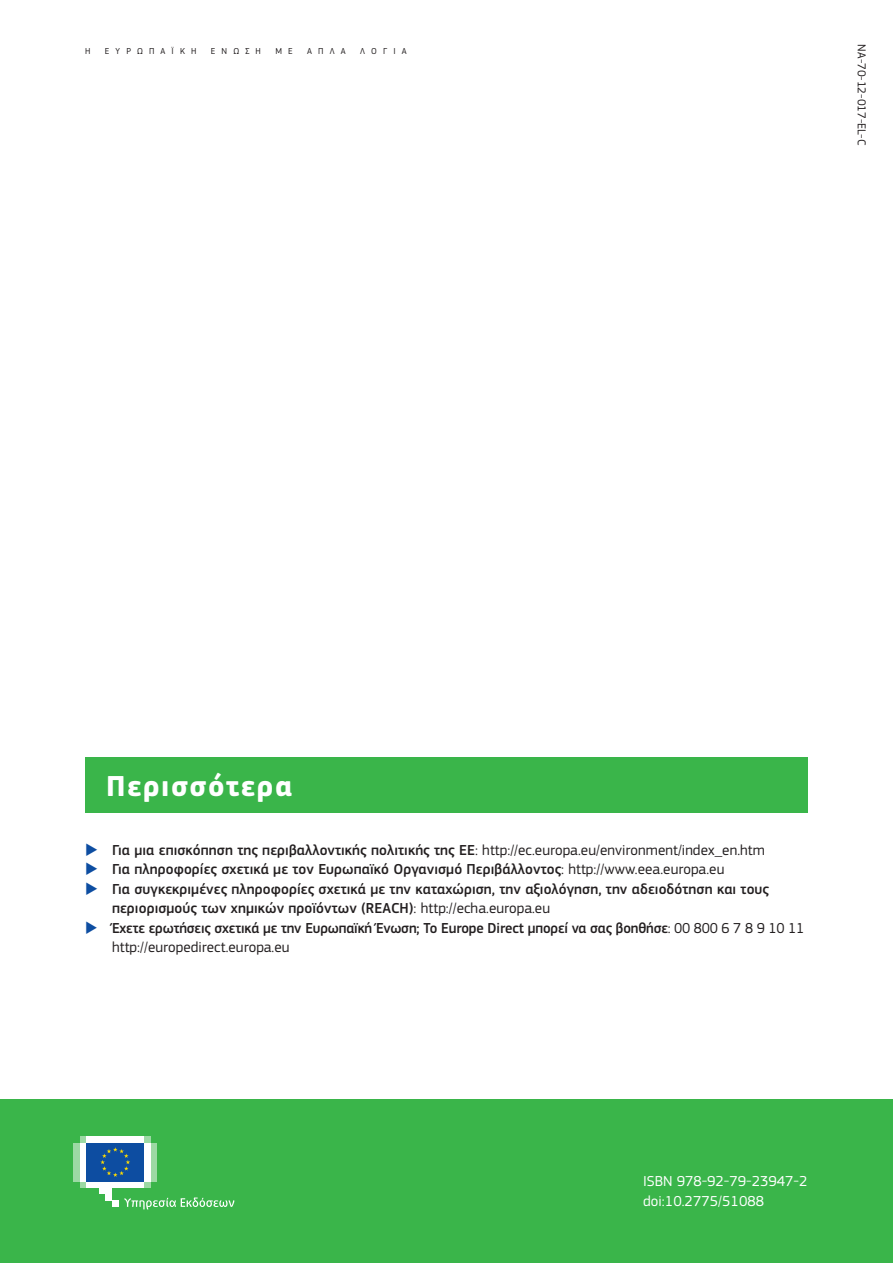
<style>
.page{position:relative;width:893px;height:1263px;background:#fff}
.page>*{position:absolute;margin:0;border:0;box-sizing:border-box;transform-origin:0 0}
.Heading01_neg{font:700 30px "EC Square Sans Pro";letter-spacing:.05em;color:#fff}
.t1{font:500 15px/19.5px "EC Square Sans Pro";letter-spacing:.005em;color:#231f20}
.BodyText{font:15px/19.5px "EC Square Sans Pro";color:#fff}
.t2{font:12px "EC Square Sans Pro";color:#231f20}
.t3{font:9px "EC Square Sans Pro";letter-spacing:.68em;color:#231f20}
.s1{font-weight:400}
</style>
<div class="page">
<div style="left:85px;top:757px;width:723px;height:55px;background:#3ab54a"></div>
<div style="left:0;top:1099px;width:893px;height:164px;background:#3ab54a"></div>
<div style="left:80px;top:1181px;width:70px;height:7px;background:#9cd9a4"></div>
<div style="left:80px;top:1136px;width:70px;height:7px;background:#9cd9a4"></div>
<div style="left:86px;top:1136px;width:58px;height:7px;background:#fff"></div>
<div style="left:86px;top:1181px;width:58px;height:7px;background:#fff"></div>
<div style="left:144px;top:1143px;width:6px;height:38px;background:#fff"></div>
<div style="left:150px;top:1143px;width:7px;height:38px;background:#9cd9a4"></div>
<div style="left:80px;top:1143px;width:6px;height:38px;background:#fff"></div>
<div style="left:74px;top:1143px;width:6px;height:38px;background:#9cd9a4"></div>
<div style="left:99px;top:1181px;width:13px;height:13px;background:#fff"></div>
<div style="left:106px;top:1181px;width:6px;height:19px;background:#fff"></div>
<div style="left:112px;top:1200px;width:6px;height:7px;background:#fff"></div>
<div style="left:86px;top:1143px;width:58px;height:38px;background:#0d4da1"></div>
<svg style="left:100px;top:1147px;width:30px;height:30px"></svg>
<svg style="left:124px;top:1197px;width:110px;height:12px"></svg>
<p class="t3" style="left:85px;top:45px;width:7px">Η</p>
<p class="t3" style="left:105px;top:45px;width:93px">ΕΥΡΩΠΑΪΚΗ</p>
<p class="t3" style="left:211px;top:45px;width:51px">ΕΝΩΣΗ</p>
<p class="t3" style="left:275px;top:45px;width:19px">Μ Ε</p>
<p class="t3" style="left:307px;top:45px;width:40px">ΑΠΛΑ</p>
<p class="t3" style="left:360px;top:45px;width:48px">ΛΟΓΙΑ</p>
<p class="t2" style="left:869px;top:44px;width:102px;rotate:90deg">NA-70-12-017-EL-C</p>
<p class="Heading01_neg" style="left:106px;top:768px;width:188px">Περισσότερα</p>
<p class="t1" style="left:112px;top:840px;width:654px">Για μια επισκόπηση της περιβαλλοντικής πολιτικής της ΕΕ<span class="s1">: http://ec.europa.eu/environment/index_en.htm</span></p>
<p class="t1" style="left:112px;top:860px;width:614px">Για πληροφορίες σχετικά με τον Ευρωπαϊκό Οργανισμό Περιβάλλοντος<span class="s1">: http://www.eea.europa.eu</span></p>
<p class="t1" style="left:112px;top:879px;width:659px">Για συγκεκριμένες πληροφορίες σχετικά με την καταχώριση, την αξιολόγηση, την αδειοδότηση και τους περιορισμούς των χημικών προϊόντων (REACH)<span class="s1">: http://echa.europa.eu</span></p>
<p class="t1" style="left:112px;top:918px;width:694px">Έχετε ερωτήσεις σχετικά με την Ευρωπαϊκή Ένωση; Το Europe Direct μπορεί να σας βοηθήσε<span class="s1">: 00 800 6 7 8 9 10 11 http://europedirect.europa.eu</span></p>
<p class="BodyText" style="left:643px;top:1172px;width:166px">ISBN 978-92-79-23947-2 doi:10.2775/51088</p>
</div>
